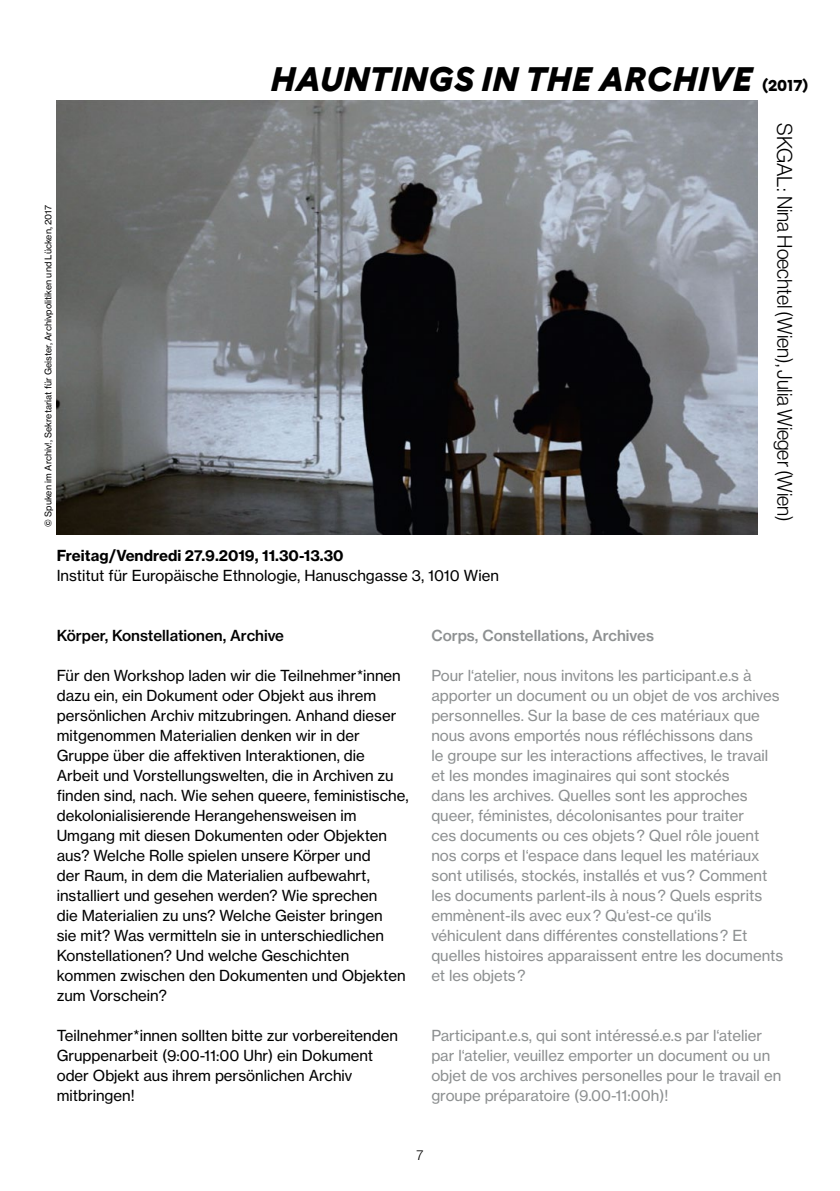
<style>
.page{position:relative;width:840px;height:1191px;background:#fff}
.page>*{position:absolute;margin:0;border:0;box-sizing:border-box;transform-origin:0 0}
.t1{font:italic 900 34px "Buenos Aires";color:#000}
.t2{font:20.6px "N Haas Grotesk DS Pro 45 Lt";color:#000}
.t3{font:15px/20px "N Haas Grotesk TX Pro 55 Rg";color:#000}
.t4{font:15px/20px "N Haas Grotesk TX Pro 55 Rg";color:#8d9091}
.t5{font:15px "N Haas Grotesk TX Pro 75 Bd";color:#000}
.t6{font:15px "N Haas Grotesk TX Pro 65 Md";color:#000}
.t7{font:15px "N Haas Grotesk TX Pro 65 Md";color:#8d9091}
.t8{font:14px "N Haas Grotesk DS Pro 45 Lt";color:#000}
.t9{font:9px "N Haas Grotesk TX Pro 55 Rg";color:#000}
.s1{font-style:normal;font-size:16px}
.s2{font-size:21px}
</style>
<div class="page">
<img style="left:56px;top:101px;width:700px;height:433px">
<h1 class="t1" style="left:270px;top:49px;width:538px">HAUNTINGS IN THE ARCHIVE <span class="s1">(2017)</span></h1>
<h2 class="t2" style="left:795px;top:123px;width:400px;rotate:90deg"><span class="s2">SKGAL:</span> Nina Hoechtel (Wien), Julia Wieger (Wien)</h2>
<p class="t5" style="left:57px;top:546px;width:288px">Freitag/Vendredi 27.9.2019, 11.30-13.30</p>
<p class="t3" style="left:57px;top:565px;width:443px">Institut für Europäische Ethnologie, Hanuschgasse 3, 1010 Wien</p>
<p class="t9" style="left:43px;top:527px;width:323px;rotate:-90deg">© Spuken im Archiv!, Sekretariat für Geister, Archivpolitiken und Lücken, 2017</p>
<p class="t6" style="left:57px;top:626px;width:229px">Körper, Konstellationen, Archive</p>
<p class="t3" style="left:57px;top:665px;width:353px">Für den Workshop laden wir die Teilnehmer*innen dazu ein, ein Dokument oder Objekt aus ihrem persönlichen Archiv mitzubringen. Anhand dieser mitgenommen Materialien denken wir in der Gruppe über die affektiven Interaktionen, die Arbeit und Vorstellungswelten, die in Archiven zu finden sind, nach. Wie sehen queere, feministische, dekolonialisierende Herangehensweisen im Umgang mit diesen Dokumenten oder Objekten aus? Welche Rolle spielen unsere Körper und<br>der Raum, in dem die Materialien aufbewahrt, installiert und gesehen werden? Wie sprechen<br>die Materialien zu uns? Welche Geister bringen<br>sie mit? Was vermitteln sie in unterschiedlichen Konstellationen? Und welche Geschichten kommen zwischen den Dokumenten und Objekten zum Vorschein?</p>
<p class="t3" style="left:57px;top:1025px;width:342px">Teilnehmer*innen sollten bitte zur vorbereitenden Gruppenarbeit (9:00-11:00 Uhr) ein Dokument oder Objekt aus ihrem persönlichen Archiv mitbringen!</p>
<p class="t7" style="left:431px;top:626px;width:224px">Corps, Constellations, Archives</p>
<p class="t4" style="left:431px;top:665px;width:353px">Pour l‘atelier, nous invitons les participant.e.s à apporter un document ou un objet de vos archives personnelles. Sur la base de ces matériaux que nous avons emportés nous réfléchissons dans<br>le groupe sur les interactions affectives, le travail et les mondes imaginaires qui sont stockés<br>dans les archives. Quelles sont les approches queer, féministes, décolonisantes pour traiter<br>ces documents ou ces objets ? Quel rôle jouent nos corps et l‘espace dans lequel les matériaux sont utilisés, stockés, installés et vus ? Comment les documents parlent-ils à nous ? Quels esprits emmènent-ils avec eux ? Qu‘est-ce qu‘ils véhiculent dans différentes constellations ? Et quelles histoires apparaissent entre les documents et les objets ?</p>
<p class="t4" style="left:431px;top:1025px;width:351px">Participant.e.s, qui sont intéressé.e.s par l‘atelier par l‘atelier, veuillez emporter un document ou un objet de vos archives personelles pour le travail en groupe préparatoire (9.00-11:00h)!</p>
<p class="t8" style="left:416px;top:1146px;width:8px">7</p>
</div>
